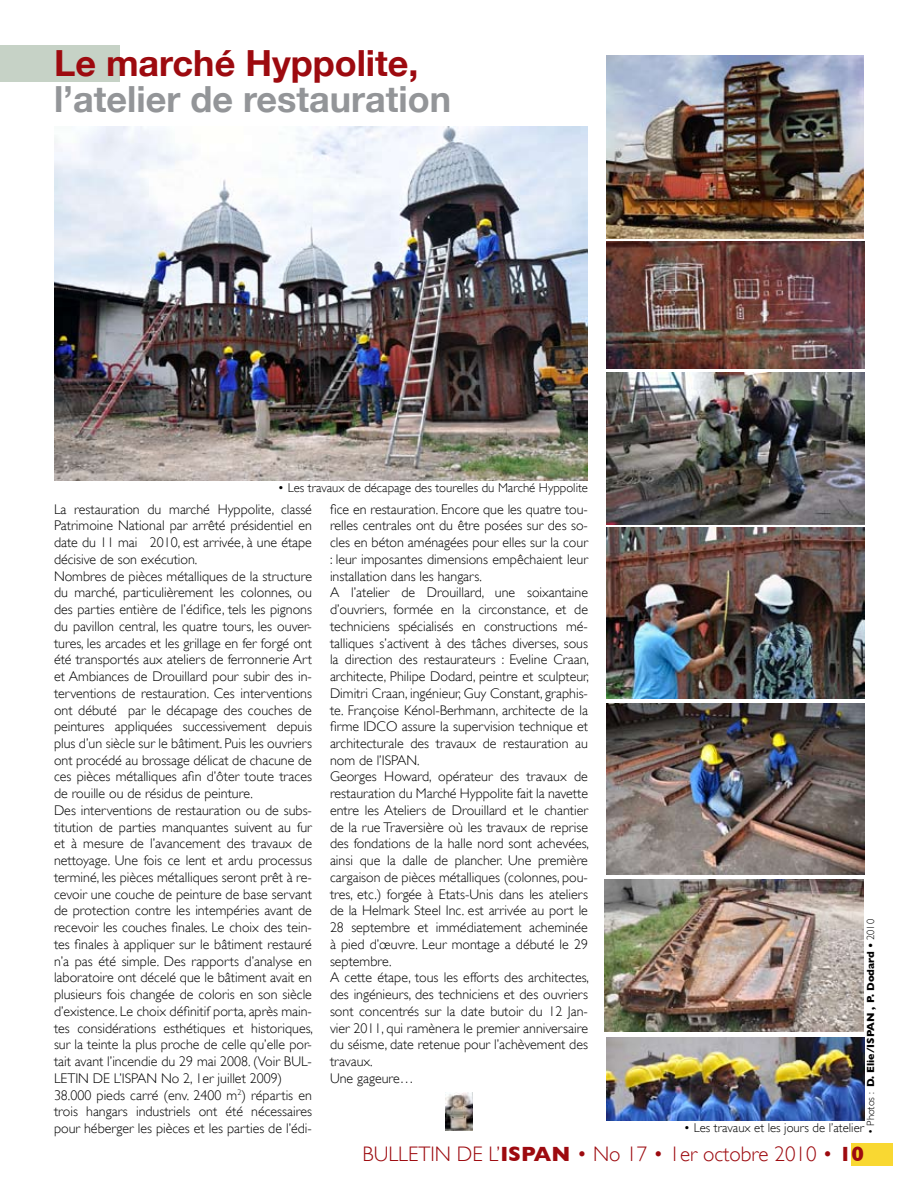
<style>
.page{position:relative;width:918px;height:1188px;background:#fff}
.page>*{position:absolute;margin:0;border:0;box-sizing:border-box;transform-origin:0 0}
.t1{font:700 36px "Helvetica Neue";color:#939598}
.t2{font:700 36px "Helvetica Neue";color:#9d0a0f}
.t3{font:300 21px "Gill Sans";color:#9d0a0f}
.t4{font:300 13.95px/16.8px "Gill Sans";color:#000}
.t5{font:300 12.75px "Gill Sans";color:#000}
.t6{font:700 10.5px "Gill Sans";color:#000}
.s1{font-weight:300}
.s2{font-weight:700}
</style>
<div class="page">
<div style="left:851px;top:1143px;width:42px;height:22px;background:#f9d832"></div>
<img style="left:604px;top:879px;width:260px;height:153px">
<div style="left:0;top:46px;width:120px;height:36px;background:#c6d2c6"></div>
<img style="left:54px;top:126px;width:534px;height:355px">
<img style="left:606px;top:55px;width:257px;height:183px">
<img style="left:606px;top:242px;width:259px;height:126px">
<img style="left:606px;top:372px;width:258px;height:152px">
<img style="left:606px;top:528px;width:258px;height:171px">
<img style="left:606px;top:704px;width:258px;height:171px">
<img style="left:606px;top:1037px;width:258px;height:83px">
<img style="left:446px;top:1092px;width:26px;height:39px">
<h1 class="t2" style="left:54px;top:40px;width:366px">Le marché Hyppolite,</h1>
<h1 class="t1" style="left:54px;top:76px;width:399px">l’atelier de restauration</h1>
<p class="t5" style="left:278px;top:481px;width:312px">• Les travaux de décapage des tourelles du Marché Hyppolite</p>
<p class="t4" style="left:54px;top:501px;width:261px">La restauration du marché Hyppolite, classé Patrimoine National par arrêté présidentiel en date du 11 mai 2010, est arrivée, à une étape décisive de son exécution.<br>Nombres de pièces métalliques de la structure du marché, particulièrement les colonnes, ou des parties entière de l’édifice, tels les pignons du pavillon central, les quatre tours, les ouver&shy;tures, les arcades et les grillage en fer forgé ont été transportés aux ateliers de ferronnerie Art et Ambiances de Drouillard pour subir des in&shy;terventions de restauration. Ces interventions ont débuté par le décapage des couches de peintures appliquées successivement depuis plus d’un siècle sur le bâtiment. Puis les ouvriers ont procédé au brossage délicat de chacune de ces pièces métalliques afin d’ôter toute traces de rouille ou de résidus de peinture.<br>Des interventions de restauration ou de subs&shy;titution de parties manquantes suivent au fur et à mesure de l’avancement des travaux de nettoyage. Une fois ce lent et ardu processus terminé, les pièces métalliques seront prêt à re&shy;cevoir une couche de peinture de base servant de protection contre les intempéries avant de recevoir les couches finales. Le choix des tein&shy;tes finales à appliquer sur le bâtiment restauré n’a pas été simple. Des rapports d’analyse en laboratoire ont décelé que le bâtiment avait en plusieurs fois changée de coloris en son siècle d’existence. Le choix définitif porta, après main&shy;tes considérations esthétiques et historiques, sur la teinte la plus proche de celle qu’elle por&shy;tait avant l’incendie du 29 mai 2008. (Voir BUL-LETIN DE L’ISPAN No 2, 1er juillet 2009)<br>38.000 pieds carré (env. 2400 m<sup>2</sup>) répartis en trois hangars industriels ont été nécessaires pour héberger les pièces et les parties de l’édi-</p>
<p class="t4" style="left:330px;top:501px;width:261px">fice en restauration. Encore que les quatre tou&shy;relles centrales ont du être posées sur des so&shy;cles en béton aménagées pour elles sur la cour : leur imposantes dimensions empêchaient leur installation dans les hangars.<br>A l’atelier de Drouillard, une soixantaine d’ouvriers, formée en la circonstance, et de techniciens spécialisés en constructions mé&shy;talliques s’activent à des tâches diverses, sous la direction des restaurateurs : Eveline Craan, architecte, Philipe Dodard, peintre et sculpteur, Dimitri Craan, ingénieur, Guy Constant, graphis&shy;te. Françoise Kénol-Berhmann, architecte de la firme IDCO assure la supervision technique et architecturale des travaux de restauration au nom de l’ISPAN.<br>Georges Howard, opérateur des travaux de restauration du Marché Hyppolite fait la navette entre les Ateliers de Drouillard et le chantier de la rue Traversière où les travaux de reprise des fondations de la halle nord sont achevées, ainsi que la dalle de plancher. Une première cargaison de pièces métalliques (colonnes, pou&shy;tres, etc.) forgée à Etats-Unis dans les ateliers de la Helmark Steel Inc. est arrivée au port le 28 septembre et immédiatement acheminée à pied d’œuvre. Leur montage a débuté le 29 septembre.<br>A cette étape, tous les efforts des architectes, des ingénieurs, des techniciens et des ouvriers sont concentrés sur la date butoir du 12 Jan&shy;vier 2011, qui ramènera le premier anniversaire du séisme, date retenue pour l’achèvement des travaux.<br>Une gageure…</p>
<p class="t6" style="left:865px;top:1134px;width:216px;rotate:-90deg"><span class="s1">• Photos :</span> D. Elie/ISPAN , P. Dodard • <span class="s1">2010</span></p>
<p class="t5" style="left:684px;top:1121px;width:182px">• Les travaux et les jours de l’atelier</p>
<h2 class="t3" style="left:363px;top:1141px;width:503px">BULLETIN DE L’<span class="s2">ISPAN</span> • No 17 • 1er octobre 2010 • <span class="s2">1 0</span></h2>
</div>
